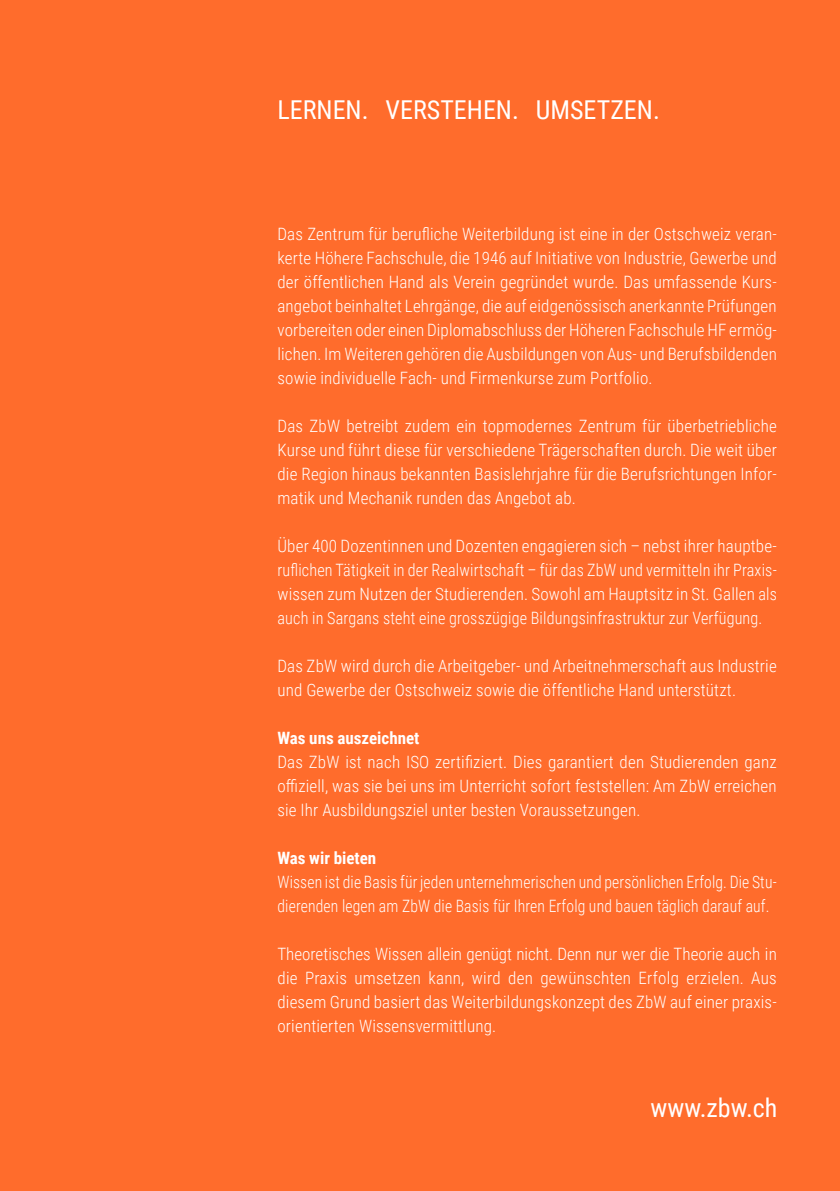
<style>
.page{position:relative;width:840px;height:1191px;background:#fff}
.page>*{position:absolute;margin:0;border:0;box-sizing:border-box;transform-origin:0 0}
._01_Titel{font:26px "Roboto Condensed";color:#fff}
._3_Titel{font:26px "Roboto Condensed";color:#fff}
._03_Untertitel_orang{font:300 17px/24px "Roboto Condensed";letter-spacing:.01em;color:#fff;text-align:justify}
._04_Grundtext{font:300 17px/24px "Roboto Condensed";letter-spacing:.01em;color:#fff;text-align:justify}
._04_Grundtext-2{font:300 17px/24px "Roboto Condensed";letter-spacing:.01em;color:#fff;scale:.92 1}
._03_Untertitel_orang-2{font:700 17px "Roboto Condensed";color:#fff}
</style>
<div class="page">
<div style="left:0;top:0;width:839px;height:1191px;background:#ff6c2c"></div>
<p class="_01_Titel" style="left:277px;top:92px;width:383px">LERNEN. VERSTEHEN. UMSETZEN.</p>
<p class="_03_Untertitel_orang" style="left:277px;top:221px;width:500px">Das Zentrum für berufliche Weiterbildung ist eine in der Ostschweiz veran&shy;kerte Höhere Fachschule, die 1946 auf Initiative von Industrie, Gewerbe und der öffentlichen Hand als Verein gegründet wurde. Das umfassende Kurs&shy;angebot beinhaltet Lehrgänge, die auf eidgenössisch anerkannte Prüfungen vorbereiten oder einen Diplomabschluss der Höheren Fachschule HF ermög&shy;lichen. Im Weiteren gehören die Ausbildungen von Aus- und Berufsbildenden sowie individuelle Fach- und Firmenkurse zum Portfolio.</p>
<p class="_03_Untertitel_orang" style="left:277px;top:413px;width:500px">Das ZbW betreibt zudem ein topmodernes Zentrum für überbetriebliche Kurse und führt diese für verschiedene Trägerschaften durch. Die weit über die Region hinaus bekannten Basislehrjahre für die Berufsrichtungen Infor&shy;matik und Mechanik runden das Angebot ab.</p>
<p class="_03_Untertitel_orang" style="left:277px;top:533px;width:500px">Über 400 Dozentinnen und Dozenten engagieren sich – nebst ihrer hauptbe&shy;ruflichen Tätigkeit in der Realwirtschaft – für das ZbW und vermitteln ihr Praxis&shy;wissen zum Nutzen der Studierenden. Sowohl am Hauptsitz in St. Gallen als auch in Sargans steht eine grosszügige Bildungsinfrastruktur zur Verfügung.</p>
<p class="_03_Untertitel_orang" style="left:277px;top:653px;width:500px">Das ZbW wird durch die Arbeitgeber- und Arbeitnehmerschaft aus Industrie und Gewerbe der Ostschweiz sowie die öffentliche Hand unterstützt.</p>
<p class="_03_Untertitel_orang-2" style="left:277px;top:726px;width:143px">Was uns auszeichnet</p>
<p class="_04_Grundtext" style="left:277px;top:749px;width:500px">Das ZbW ist nach ISO zertifiziert. Dies garantiert den Studierenden ganz offiziell, was sie bei uns im Unterricht sofort feststellen: Am ZbW erreichen sie Ihr Ausbildungsziel unter besten Voraussetzungen.</p>
<p class="_03_Untertitel_orang-2" style="left:277px;top:846px;width:100px">Was wir bieten</p>
<p class="_04_Grundtext-2" style="left:277px;top:869px;width:544px">Wissen ist die Basis für jeden unternehmerischen und persönlichen Erfolg. Die Stu&shy;dierenden legen am ZbW die Basis für Ihren Erfolg und bauen täglich darauf auf.</p>
<p class="_04_Grundtext" style="left:277px;top:941px;width:500px">Theoretisches Wissen allein genügt nicht. Denn nur wer die Theorie auch in die Praxis umsetzen kann, wird den gewünschten Erfolg erzielen. Aus diesem Grund basiert das Weiterbildungskonzept des ZbW auf einer praxis&shy;orientierten Wissensvermittlung.</p>
<p class="_3_Titel" style="left:650px;top:1089px;width:128px">www.zbw.ch</p>
</div>
